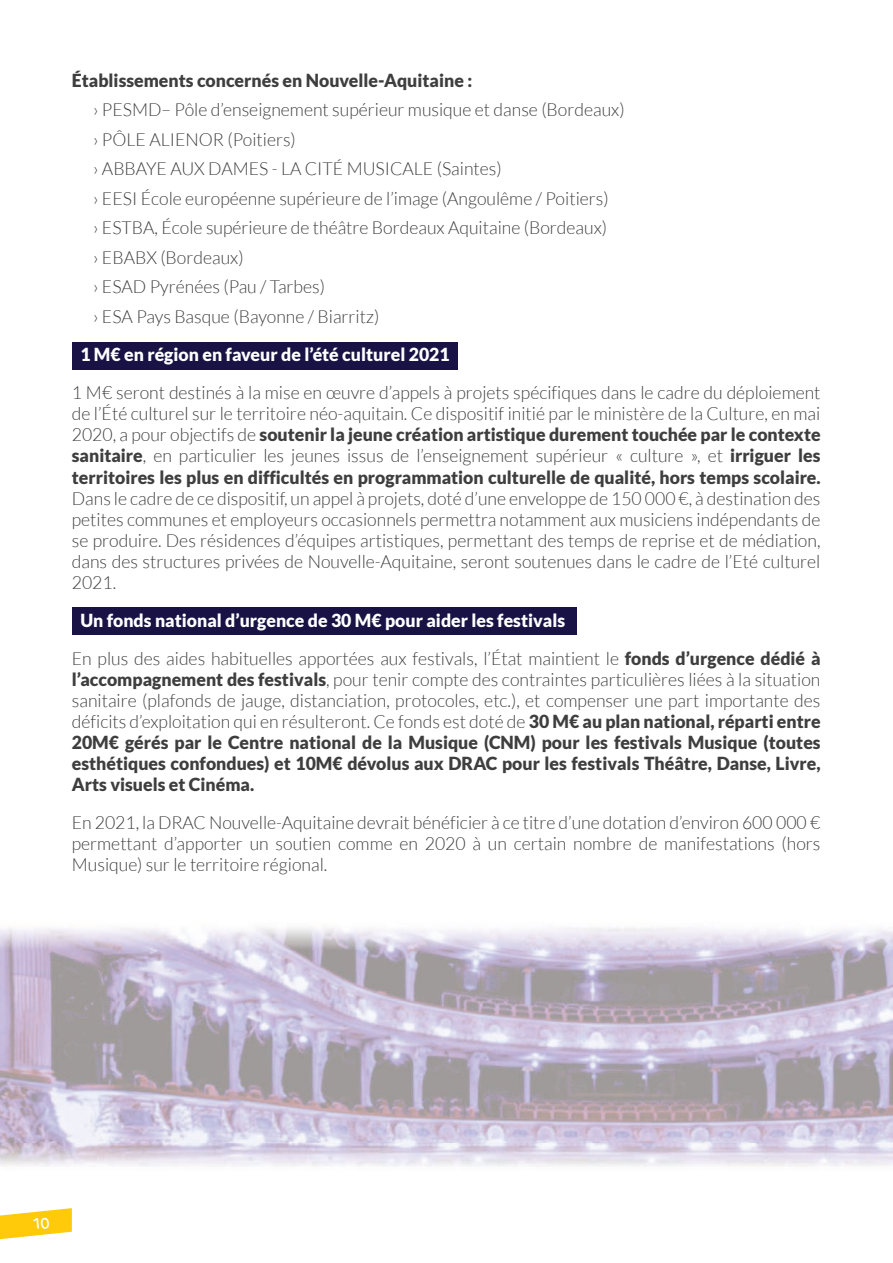
<style>
.page{position:relative;width:893px;height:1263px;background:#fff}
.page>*{position:absolute;margin:0;border:0;box-sizing:border-box;transform-origin:0 0}
.t1{font:300 18px/21px "Lato";color:#3e3e3f;text-align:justify}
.t2{font:900 18px/21px "Lato";color:#3e3e3f;text-align:justify}
.t3{font:900 18px "Lato";color:#fff}
.s1{font-weight:900}
.s2{font-weight:900;color:#fff}
.s3{font-weight:300}
</style>
<div class="page">
<div style="left:72px;top:343px;width:386px;height:27px;background:#181344"></div>
<div style="left:72px;top:608px;width:505px;height:27px;background:#181344"></div>
<img style="left:0;top:949px;width:577px;height:195px">
<img style="left:577px;top:949px;width:316px;height:195px">
<img style="left:0;top:928px;width:893px;height:21px">
<img style="left:0;top:1144px;width:893px;height:23px">
<svg style="left:0;top:1208px;width:72px;height:31px"></svg>
<p class="t2" style="left:72px;top:69px;width:402px">Établissements concernés en Nouvelle-Aquitaine :</p>
<p class="t1" style="left:93px;top:95px;width:533px;line-height:29.5px;text-align:left">› PESMD– Pôle d’enseignement supérieur musique et danse (Bordeaux) › PÔLE ALIENOR (Poitiers)<br>› ABBAYE AUX DAMES - LA CITÉ MUSICALE (Saintes)<br>› EESI École européenne supérieure de l’image (Angoulême / Poitiers)<br>› ESTBA, École supérieure de théâtre Bordeaux Aquitaine (Bordeaux)<br>› EBABX (Bordeaux)<br>› ESAD Pyrénées (Pau / Tarbes)<br>› ESA Pays Basque (Bayonne / Biarritz)</p>
<p class="t3" style="left:80px;top:344px;width:371px">1 M€ en région en faveur de l’été culturel 2021</p>
<p class="t1" style="left:72px;top:383px;width:750px">1 M€ seront destinés à la mise en œuvre d’appels à projets spécifiques dans le cadre du déploiement de l’Été culturel sur le territoire néo-aquitain. Ce dispositif initié par le ministère de la Culture, en mai 2020, a pour objectifs de <span class="s1">soutenir la jeune création artistique durement touchée par le contexte sanitaire</span>, en particulier les jeunes issus de l’enseignement supérieur « culture », et <span class="s1">irriguer les territoires les plus en difficultés en programmation culturelle de qualité, hors temps scolaire.</span></p>
<p class="t1" style="left:72px;top:488px;width:750px">Dans le cadre de ce dispositif, un appel à projets, doté d’une enveloppe de 150 000 €, à destination des petites communes et employeurs occasionnels permettra notamment aux musiciens indépendants de se produire. Des résidences d’équipes artistiques, permettant des temps de reprise et de médiation, dans des structures privées de Nouvelle-Aquitaine, seront soutenues dans le cadre de l’Eté culturel 2021.</p>
<p class="t1" style="left:72px;top:602px;width:750px;line-height:38px;text-indent:9px"><span class="s2">Un fonds national d’urgence de 30 M€ pour aider les festivals<br></span>En plus des aides habituelles apportées aux festivals, l’État maintient le <span class="s1">fonds d’urgence dédié à</span></p>
<p class="t2" style="left:72px;top:669px;width:750px">l’accompagnement des festivals<span class="s3">, pour tenir compte des contraintes particulières liées à la situation sanitaire (plafonds de jauge, distanciation, protocoles, etc.), et compenser une part importante des déficits d’exploitation qui en résulteront. Ce fonds est doté de</span> 30 M€ au plan national, réparti entre 20M€ gérés par le Centre national de la Musique (CNM) pour les festivals Musique (toutes esthétiques confondues) et 10M€ dévolus aux DRAC pour les festivals Théâtre, Danse, Livre, Arts visuels et Cinéma.</p>
<p class="t1" style="left:72px;top:812px;width:750px">En 2021, la DRAC Nouvelle-Aquitaine devrait bénéficier à ce titre d’une dotation d’environ 600 000 € permettant d’apporter un soutien comme en 2020 à un certain nombre de manifestations (hors Musique) sur le territoire régional.</p>
</div>
